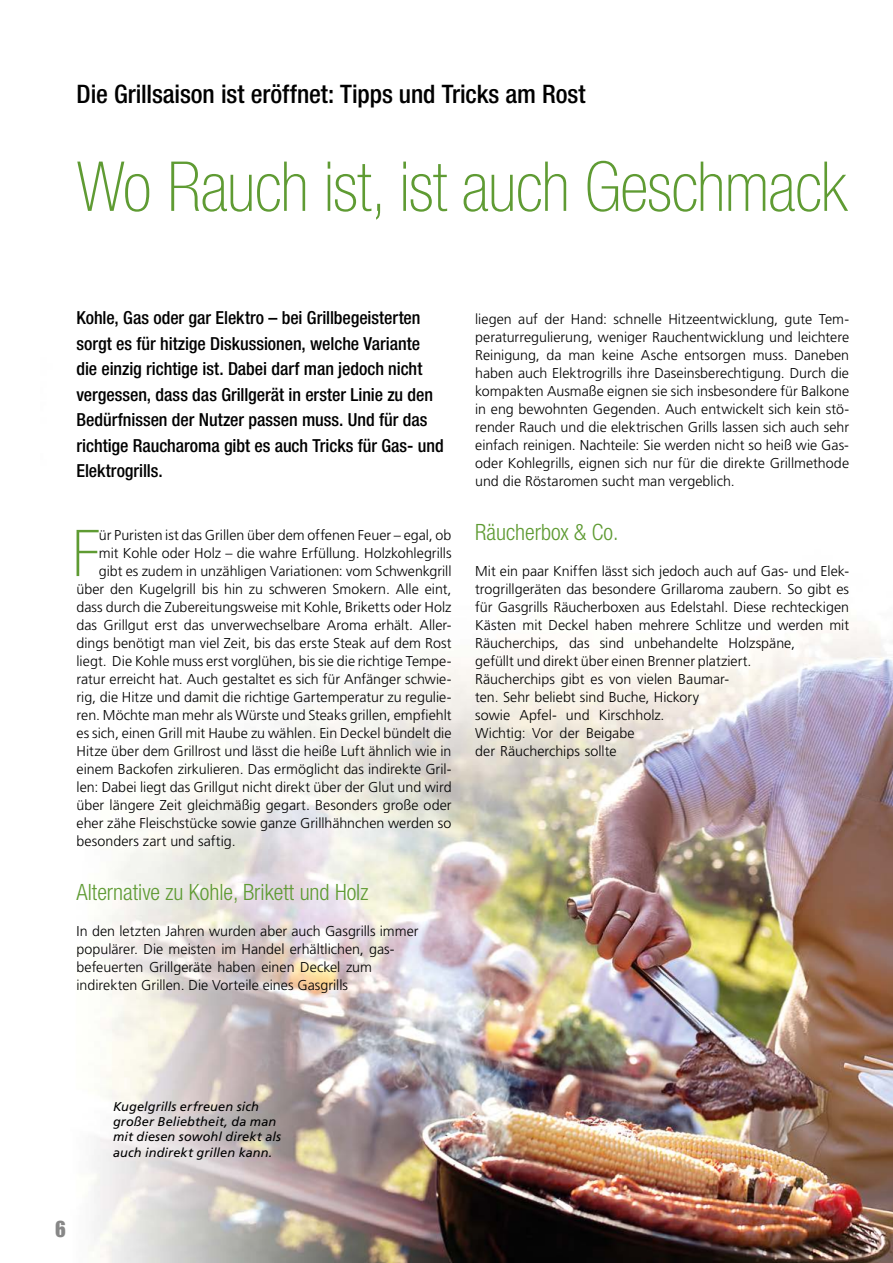
<style>
.page{position:relative;width:893px;height:1263px;background:#fff}
.page>*{position:absolute;margin:0;border:0;box-sizing:border-box;transform-origin:0 0}
.t1{font:100 condensed 69px "Helvetica Neue LT Std";letter-spacing:-.01em;color:#5f9b33}
.t2{font:100 condensed 64.65px "Helvetica Neue LT Std";color:#5f9b33}
.t3{font:500 condensed 25.5px "Helvetica Neue LT Std";letter-spacing:-.005em;color:#000}
.t4{font:300 condensed 22.5px "Helvetica Neue LT Std";color:#5f9b33}
.t5{font:22.5px "Impact LT Std";color:#878787}
.t6{font:500 condensed 18px/25.5px "Helvetica Neue LT Std";letter-spacing:-.005em;color:#000}
.t7{font:300 14.25px/18px "Frutiger LT Std";color:#000}
.t8{font:italic 12.75px/15.3px "Frutiger LT Std";letter-spacing:.01em;color:#000}
</style>
<div class="page">
<img style="left:89px;top:625px;width:804px;height:638px">
<h3 class="t3" style="left:77px;top:79px;width:510px">Die Grillsaison ist eröffnet: Tipps und Tricks am Rost</h3>
<h1 class="t1" style="left:77px;top:148px;width:773px">Wo Rauch ist, ist auch Geschmack</h1>
<p class="t6" style="left:77px;top:305px;width:369px">Kohle, Gas oder gar Elektro – bei Grillbegeisterten sorgt es für hitzige Diskussionen, welche Variante die einzig richtige ist. Dabei darf man jedoch nicht vergessen, dass das Grillgerät in erster Linie zu den Bedürfnissen der Nutzer passen muss. Und für das richtige Raucharoma gibt es auch Tricks für Gas- und Elektrogrills.</p>
<h2 class="t2" style="left:73px;top:517px;width:28px">F</h2>
<p class="t7" style="left:99px;top:526px;width:354px">ür Puristen ist das Grillen über dem offenen Feuer – egal, ob</p>
<p class="t7" style="left:99px;top:544px;width:354px">mit Kohle oder Holz – die wahre Erfüllung. Holzkohlegrills</p>
<p class="t7" style="left:99px;top:562px;width:354px">gibt es zudem in unzähligen Variationen: vom Schwenkgrill</p>
<p class="t7" style="left:77px;top:580px;width:377px">über den Kugelgrill bis hin zu schweren Smokern. Alle eint,</p>
<p class="t7" style="left:77px;top:598px;width:376px">dass durch die Zubereitungsweise mit Kohle, Briketts oder Holz</p>
<p class="t7" style="left:77px;top:616px;width:377px">das Grillgut erst das unverwechselbare Aroma erhält. Aller-</p>
<p class="t7" style="left:77px;top:634px;width:376px">dings benötigt man viel Zeit, bis das erste Steak auf dem Rost</p>
<p class="t7" style="left:77px;top:652px;width:377px">liegt. Die Kohle muss erst vorglühen, bis sie die richtige Tempe-</p>
<p class="t7" style="left:77px;top:670px;width:377px">ratur erreicht hat. Auch gestaltet es sich für Anfänger schwie-</p>
<p class="t7" style="left:77px;top:688px;width:377px">rig, die Hitze und damit die richtige Gartemperatur zu regulie-</p>
<p class="t7" style="left:77px;top:706px;width:377px">ren. Möchte man mehr als Würste und Steaks grillen, empfiehlt</p>
<p class="t7" style="left:77px;top:724px;width:377px">es sich, einen Grill mit Haube zu wählen. Ein Deckel bündelt die</p>
<p class="t7" style="left:77px;top:742px;width:376px">Hitze über dem Grillrost und lässt die heiße Luft ähnlich wie in</p>
<p class="t7" style="left:77px;top:760px;width:377px">einem Backofen zirkulieren. Das ermöglicht das indirekte Gril-</p>
<p class="t7" style="left:77px;top:778px;width:377px">len: Dabei liegt das Grillgut nicht direkt über der Glut und wird</p>
<p class="t7" style="left:77px;top:796px;width:377px">über längere Zeit gleichmäßig gegart. Besonders große oder</p>
<p class="t7" style="left:77px;top:814px;width:376px">eher zähe Fleischstücke sowie ganze Grillhähnchen werden so</p>
<p class="t7" style="left:77px;top:832px;width:161px">besonders zart und saftig.</p>
<h3 class="t4" style="left:77px;top:879px;width:293px">Alternative zu Kohle, Brikett und Holz</h3>
<p class="t7" style="left:77px;top:922px;width:344px">In den letzten Jahren wurden aber auch Gasgrills immer populärer. Die meisten im Handel erhältlichen, gas&shy;befeuerten Grillgeräte haben einen Deckel zum indirekten Grillen. Die Vorteile eines Gasgrills</p>
<p class="t7" style="left:475px;top:310px;width:375px;text-align:justify">liegen auf der Hand: schnelle Hitzeentwicklung, gute Tem&shy;peraturregulierung, weniger Rauchentwicklung und leichtere Reinigung, da man keine Asche entsorgen muss. Daneben haben auch Elektrogrills ihre Daseinsberechtigung. Durch die kompakten Ausmaße eignen sie sich insbesondere für Balkone in eng bewohnten Gegenden. Auch entwickelt sich kein stö&shy;render Rauch und die elektrischen Grills lassen sich auch sehr einfach reinigen. Nachteile: Sie werden nicht so heiß wie Gas&shy;oder Kohlegrills, eignen sich nur für die direkte Grillmethode und die Röstaromen sucht man vergeblich.</p>
<h3 class="t4" style="left:475px;top:519px;width:145px">Räucherbox &amp; Co.</h3>
<p class="t7" style="left:475px;top:562px;width:375px">Mit ein paar Kniffen lässt sich jedoch auch auf Gas- und Elek&shy;trogrillgeräten das besondere Grillaroma zaubern. So gibt es für Gasgrills Räucherboxen aus Edelstahl. Diese rechteckigen Kästen mit Deckel haben mehrere Schlitze und werden mit Räucherchips, das sind unbehandelte Holzspäne,<br>gefüllt und direkt über einen Brenner platziert.<br>Räucherchips gibt es von vielen Baumar-<br>ten. Sehr beliebt sind Buche, Hickory<br>sowie Apfel- und Kirschholz.<br>Wichtig: Vor der Beigabe<br>der Räucherchips sollte</p>
<h3 class="t5" style="left:55px;top:1216px;width:12px">6</h3>
<p class="t8" style="left:113px;top:1099px;width:170px">Kugelgrills erfreuen sich großer Beliebtheit, da man mit diesen sowohl direkt als auch indirekt grillen kann.</p>
</div>
